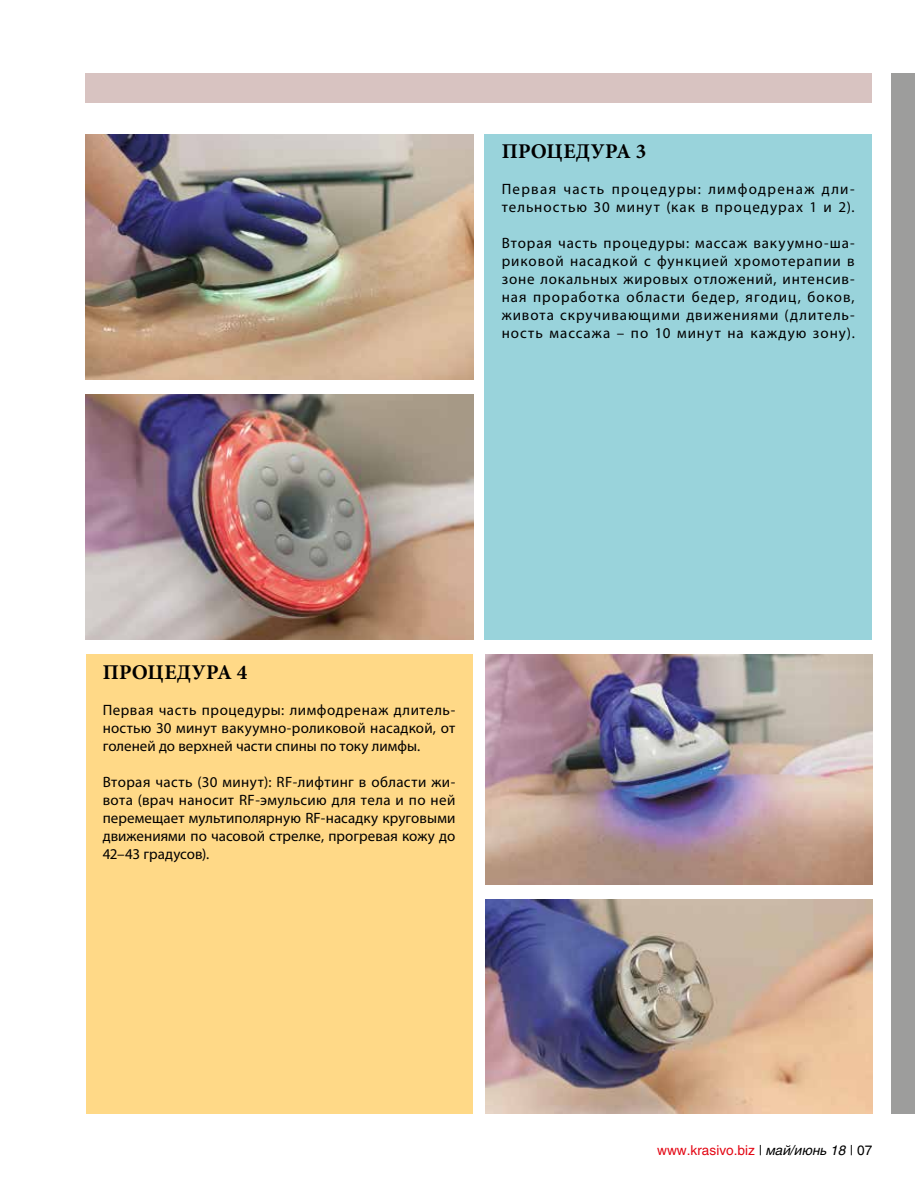
<style>
.page{position:relative;width:915px;height:1191px;background:#fff}
.page>*{position:absolute;margin:0;border:0;box-sizing:border-box;transform-origin:0 0}
.t1{font:700 21px "Minion Pro";letter-spacing:.015em;color:#000}
.t2{font:15px/18px "Myriad Pro";letter-spacing:.06em;color:#000;text-align:justify}
.t3{font:15px/18px "Myriad Pro";letter-spacing:.08em;color:#000}
.t4{font:13.5px "Helios";color:#e30613}
.s1{color:#000}
.s2{font-style:italic;color:#000}
</style>
<div class="page">
<img style="left:485px;top:655px;width:387px;height:229px">
<div style="left:484px;top:134px;width:387px;height:505px;background:#99d3db"></div>
<div style="left:86px;top:655px;width:386px;height:459px;background:#ffd987"></div>
<div style="left:85px;top:73px;width:786px;height:29px;background:#d8c3c1"></div>
<img style="left:86px;top:394px;width:387px;height:245px">
<img style="left:86px;top:134px;width:387px;height:245px">
<div style="left:891px;top:73px;width:23px;height:1040px;background:#9d9d9c"></div>
<img style="left:485px;top:899px;width:387px;height:214px">
<h1 class="t1" style="left:501px;top:137px;width:146px">ПРОЦЕДУРА 3</h1>
<p class="t3" style="left:501px;top:180px;width:354px">Первая часть процедуры: лимфодренаж дли&shy;тельностью 30 минут (как в процедурах 1 и 2).</p>
<p class="t2" style="left:501px;top:234px;width:354px">Вторая часть процедуры: массаж вакуумно-ша&shy;риковой насадкой с функцией хромотерапии в зоне локальных жировых отложений, интенсив&shy;ная проработка области бедер, ягодиц, боков, живота скручивающими движениями (длитель&shy;ность массажа – по 10 минут на каждую зону).</p>
<h1 class="t1" style="left:103px;top:657px;width:146px">ПРОЦЕДУРА 4</h1>
<p class="t2" style="left:103px;top:700px;width:354px">Первая часть процедуры: лимфодренаж длитель&shy;ностью 30 минут вакуумно-роликовой насадкой, от голеней до верхней части спины по току лимфы.</p>
<p class="t2" style="left:103px;top:772px;width:354px">Вторая часть (30 минут): RF-лифтинг в области жи&shy;вота (врач наносит RF-эмульсию для тела и по ней перемещает мультиполярную RF-насадку круговыми движениями по часовой стрелке, прогревая кожу до 42–43 градусов).</p>
<p class="t4" style="left:657px;top:1142px;width:217px">www.krasivo.biz <span class="s1">|</span> <span class="s2">май/июнь 18</span> <span class="s1">| 07</span></p>
</div>
